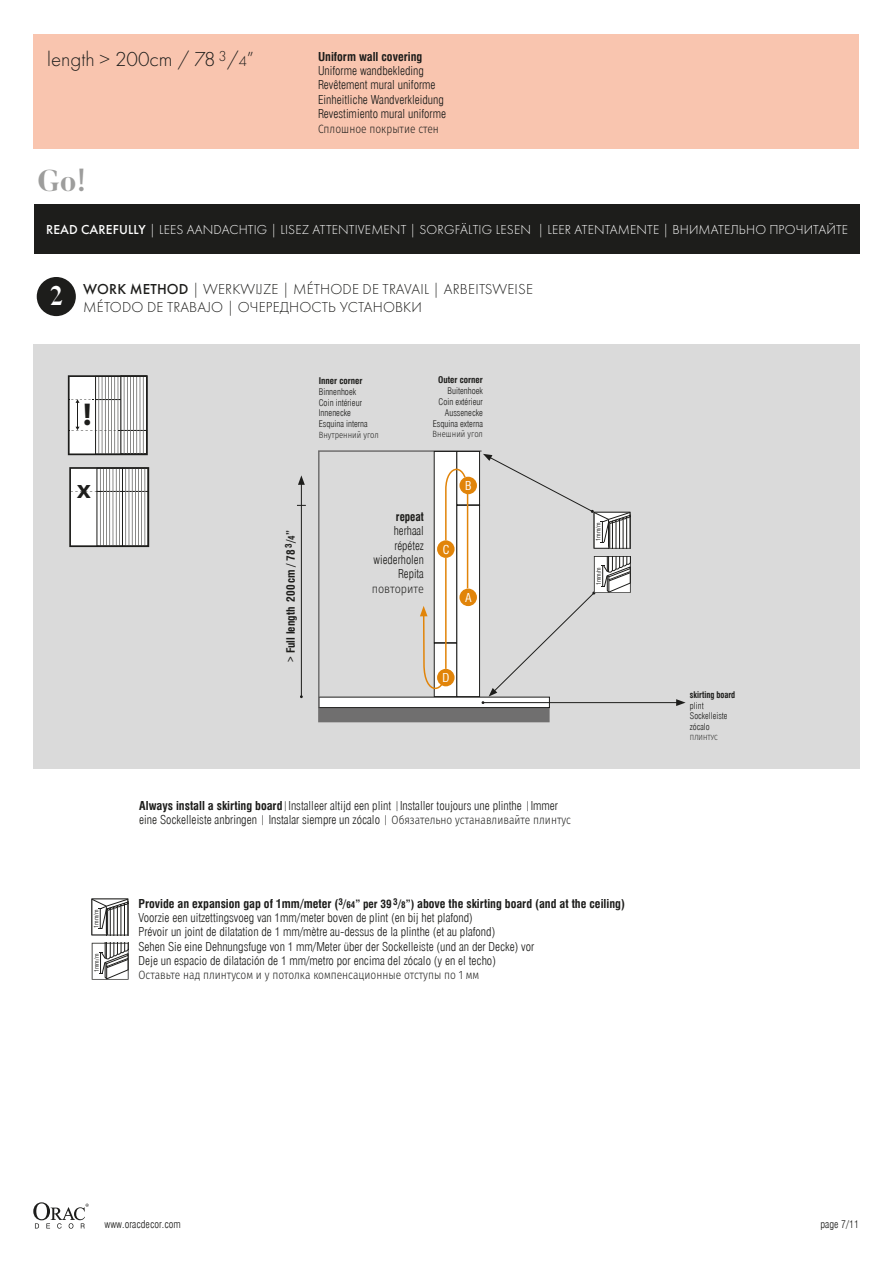
<style>
.page{position:relative;width:893px;height:1263px;background:#fff}
.page>*{position:absolute;margin:0;border:0;box-sizing:border-box;transform-origin:0 0}
.t1{font:700 31.65px "Myriad Pro";color:#1d1d1b}
.t2{font:700 30px "Butler";color:#9d9d9c}
.t3{font:700 27px "Butler";color:#fff}
.t4{font:300 21px "Futura PT";color:#1d1d1b}
.t5{font:700 condensed 17.25px "Swiss 721 TL";color:#1d1d1b;scale:1.5 1}
.t6{font:300 15px/18px "Futura PT";letter-spacing:.01em;color:#1d1d1b}
.t7{font:300 13.5px "Futura PT";letter-spacing:.01em;color:#fff}
.t8{font:300 condensed 12px/14.4px "Swiss 721 TL";color:#1d1d1b}
.t9{font:300 12px "Fira Sans";color:#1d1d1b;scale:.85 1}
.t10{font:700 condensed 12px "Swiss 721 TL";color:#1d1d1b}
.t11{font:300 12px "Fira Sans";color:#1d1d1b;scale:.9 1}
.t12{font:700 condensed 12px "Swiss 721 TL";color:#1d1d1b;scale:.92 1}
.t13{font:condensed 12px "Swiss 721 TL";color:#fff}
.t14{font:700 condensed 11.25px "Swiss 721 TL";color:#1d1d1b}
.t15{font:300 condensed 10.5px "Swiss 721 TL";color:#1d1d1b}
.t16{font:300 condensed 9px/10.8px "Swiss 721 TL";color:#1d1d1b}
.t17{font:300 9px "Fira Sans";color:#1d1d1b;scale:.85 1}
.t18{font:700 condensed 9px "Swiss 721 TL";color:#1d1d1b}
.t19{font:700 condensed 9px "Swiss 721 TL";color:#1d1d1b;scale:.92 1}
.t20{font:300 7.5px "Fira Sans";color:#1d1d1b;scale:.88 1}
.t21{font:condensed 6px "Swiss 721 TL";color:#1d1d1b}
.s1{font-size:15px}
.s2{font-weight:500}
.s3{font-size:9px}
.s4{font-weight:700}
.s5{font-family:"Fira Sans";font-stretch:normal}
.s6{font-weight:700;font-size:11.25px}
.s7{font-weight:700;font-size:9px}
</style>
<div class="page">
<svg style="left:33px;top:1202px;width:56px;height:26px"></svg>
<div style="left:34px;top:204px;width:826px;height:49px;background:#1d1d1b"></div>
<div style="left:34px;top:34px;width:825px;height:115px;background:#f9c5af"></div>
<div style="left:34px;top:344px;width:826px;height:425px;background:#dadada"></div>
<div style="left:37px;top:277px;width:39px;height:39px;background:#1d1d1b;border-radius:50%"></div>
<hr style="left:128px;top:903px;width:1px;height:32px;background:#1d1d1b">
<svg style="left:91px;top:898px;width:37px;height:37px"></svg>
<svg style="left:92px;top:943px;width:37px;height:37px"></svg>
<div style="left:318px;top:707px;width:232px;height:15px;background:#706f6f"></div>
<hr style="left:483px;top:702px;width:195px;height:1px;background:#1d1d1b">
<svg style="left:676px;top:699px;width:10px;height:7px"></svg>
<hr style="left:301px;top:482px;width:1px;height:215px;background:#1d1d1b">
<svg style="left:298px;top:475px;width:7px;height:10px"></svg>
<svg style="left:69px;top:467px;width:80px;height:80px;background:#d0d0d0"></svg>
<svg style="left:68px;top:375px;width:80px;height:80px;background:#cfcfce"></svg>
<svg style="left:318px;top:450px;width:313px;height:259px"></svg>
<div style="left:459px;top:589px;width:18px;height:17px;background:#e18409;border-radius:50%"></div>
<div style="left:460px;top:477px;width:17px;height:17px;background:#f1c891;border-radius:50%"></div>
<div style="left:459px;top:477px;width:18px;height:17px;background:#e18409;border-radius:50%"></div>
<div style="left:437px;top:540px;width:18px;height:18px;background:#e18409;border-radius:50%"></div>
<div style="left:437px;top:669px;width:18px;height:17px;background:#e18409;border-radius:50%"></div>
<h3 class="t4" style="left:47px;top:47px;width:209px">length &gt; 200cm / 78 <sup>3</sup>/<span class="s1">4</span>”</h3>
<h2 class="t2" style="left:37px;top:161px;width:51px">Go!</h2>
<p class="t10" style="left:318px;top:49px;width:106px">Uniform wall covering</p>
<p class="t8" style="left:318px;top:63px;width:129px">Uniforme wandbekleding<br>Revêtement mural uniforme<br>Einheitliche Wandverkleidung<br>Revestimiento mural uniforme</p>
<p class="t9" style="left:318px;top:120px;width:144px">Сплошное покрытие стен</p>
<p class="t7" style="left:46px;top:222px;width:803px"><span class="s2">READ CAREFULLY</span> | LEES AANDACHTIG | LISEZ ATTENTIVEMENT | SORGFÄLTIG LESEN | LEER ATENTAMENTE | ВНИМАТЕЛЬНО ПРОЧИТАЙТЕ</p>
<h3 class="t3" style="left:50px;top:278px;width:15px">2</h3>
<p class="t6" style="left:83px;top:280px;width:451px"><span class="s2">WORK METHOD</span> | WERKWIJZE | MÉTHODE DE TRAVAIL | ARBEITSWEISE<br>MÉTODO DE TRABAJO | ОЧЕРЕДНОСТЬ УСТАНОВКИ</p>
<h1 class="t1" style="left:83px;top:394px;width:10px">!</h1>
<h3 class="t5" style="left:77px;top:481px;width:11px">X</h3>
<p class="t14" style="left:284px;top:662px;width:133px;rotate:-90deg">&gt; Full length 200 cm / 78 <sup>3</sup>/<span class="s3">4</span>”</p>
<p class="t18" style="left:319px;top:375px;width:45px">Inner corner</p>
<p class="t16" style="left:319px;top:386px;width:51px">Binnenhoek<br>Coin intérieur<br>Innenecke<br>Esquina interna</p>
<p class="t17" style="left:319px;top:428px;width:72px">Внутренний угол</p>
<p class="t18" style="left:438px;top:374px;width:46px">Outer corner</p>
<p class="t16" style="left:433px;top:385px;width:52px;text-align:right">Buitenhoek<br>Coin extérieur<br>Aussenecke<br>Esquina externa</p>
<p class="t17" style="left:433px;top:428px;width:61px">Внешний угол</p>
<p class="t12" style="left:396px;top:509px;width:32px">repeat</p>
<p class="t8" style="left:374px;top:523px;width:52px;text-align:right">herhaal répétez wiederholen<br>Repita</p>
<p class="t11" style="left:372px;top:580px;width:60px">повторите</p>
<p class="t13" style="left:465px;top:478px;width:8px">B</p>
<p class="t13" style="left:443px;top:542px;width:8px">C</p>
<p class="t13" style="left:465px;top:590px;width:8px">A</p>
<p class="t13" style="left:443px;top:670px;width:8px">D</p>
<p class="t21" style="left:595px;top:541px;width:19px;rotate:-90deg">1mm/m</p>
<p class="t21" style="left:595px;top:585px;width:19px;rotate:-90deg">1mm/m</p>
<p class="t21" style="left:92px;top:927px;width:19px;rotate:-90deg">1mm/m</p>
<p class="t21" style="left:93px;top:972px;width:19px;rotate:-90deg">1mm/m</p>
<p class="t8" style="left:139px;top:798px;width:433px"><span class="s4">Always install a skirting board</span>|Installeer altijd een plint |Installer toujours une plinthe |Immer eine Sockelleiste anbringen | Instalar siempre un zócalo | <span class="s5">Обязательно устанавливайте плинтус</span></p>
<p class="t8" style="left:139px;top:896px;width:488px"><span class="s4">Provide an expansion gap of 1mm/meter (</span><sup>3</sup><span class="s6">/</span><span class="s7">64</span><span class="s6">” per 39</span> <sup>3</sup><span class="s6">/</span><span class="s7">8</span><span class="s6">”)</span> <span class="s4">above the skirting board (and at the ceiling)<br></span>Voorzie een uitzettingsvoeg van 1mm/meter boven de plint (en bij het plafond)<br>Prévoir un joint de dilatation de 1 mm/mètre au-dessus de la plinthe (et au plafond)<br>Sehen Sie eine Dehnungsfuge von 1 mm/Meter über der Sockelleiste (und an der Decke) vor<br>Deje un espacio de dilatación de 1 mm/metro por encima del zócalo (y en el techo)</p>
<p class="t9" style="left:139px;top:966px;width:402px">Оставьте над плинтусом и у потолка компенсационные отступы по 1 мм</p>
<p class="t19" style="left:690px;top:689px;width:51px">skirting board</p>
<p class="t16" style="left:690px;top:700px;width:39px">plint<br>Sockelleiste zócalo</p>
<p class="t20" style="left:690px;top:732px;width:33px">ПЛИНТУС</p>
<p class="t15" style="left:104px;top:1218px;width:78px">www.oracdecor.com</p>
<p class="t15" style="left:820px;top:1218px;width:40px">page 7/11</p>
</div>
